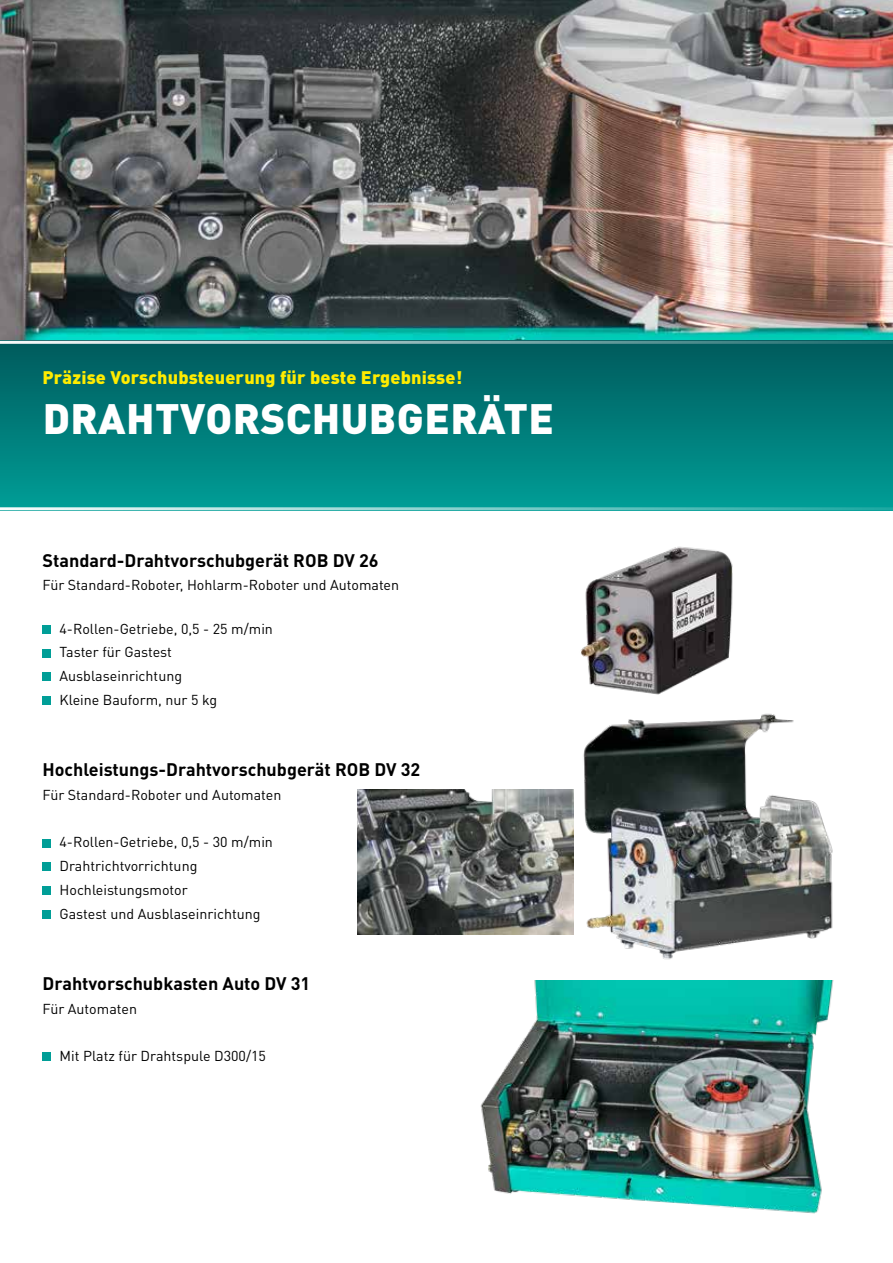
<style>
.page{position:relative;width:893px;height:1263px;background:#fff}
.page>*{position:absolute;margin:0;border:0;box-sizing:border-box;transform-origin:0 0}
.t1{font:900 42px "DIN Pro";letter-spacing:.01em;color:#fff}
.t2{font:700 18px "DIN Pro";color:#000}
.t3{font:900 18px "DIN Pro";letter-spacing:.01em;color:#ffec00}
.t4{font:14.25px/23.7px "DIN Pro";color:#000}
</style>
<div class="page">
<img style="left:581px;top:546px;width:152px;height:149px">
<img style="left:1px;top:0;width:892px;height:341px">
<div style="left:0;top:341px;width:893px;height:169px;background:linear-gradient(to bottom,#005a5c,#009d96)"></div>
<hr style="left:0;top:341px;width:893px;height:3px;background:#fff">
<hr style="left:0;top:507px;width:893px;height:3px;background:#fff">
<img style="left:0;top:0;width:1px;height:409px">
<img style="left:480px;top:981px;width:354px;height:233px">
<img style="left:570px;top:713px;width:263px;height:247px">
<img style="left:358px;top:790px;width:215px;height:144px">
<div style="left:43px;top:625px;width:8px;height:9px;background:#009e97"></div>
<div style="left:43px;top:649px;width:8px;height:8px;background:#009e97"></div>
<div style="left:43px;top:673px;width:8px;height:8px;background:#009e97"></div>
<div style="left:43px;top:696px;width:8px;height:9px;background:#009e97"></div>
<div style="left:43px;top:839px;width:8px;height:8px;background:#009e97"></div>
<div style="left:43px;top:863px;width:8px;height:8px;background:#009e97"></div>
<div style="left:43px;top:886px;width:8px;height:9px;background:#009e97"></div>
<div style="left:43px;top:910px;width:8px;height:9px;background:#009e97"></div>
<div style="left:43px;top:1053px;width:8px;height:8px;background:#009e97"></div>
<p class="t3" style="left:43px;top:365px;width:421px">Präzise Vorschubsteuerung für beste Ergebnisse!</p>
<h1 class="t1" style="left:43px;top:390px;width:513px">DRAHTVORSCHUBGERÄTE</h1>
<p class="t2" style="left:43px;top:548px;width:338px">Standard-Drahtvorschubgerät ROB DV 26</p>
<p class="t4" style="left:43px;top:573px;width:358px">Für Standard-Roboter, Hohlarm-Roboter und Automaten</p>
<p class="t4" style="left:60px;top:616px;width:215px">4-Rollen-Getriebe, 0,5 - 25 m/min<br>Taster für Gastest<br>Ausblaseinrichtung<br>Kleine Bauform, nur 5 kg</p>
<p class="t2" style="left:43px;top:757px;width:379px">Hochleistungs-Drahtvorschubgerät ROB DV 32</p>
<p class="t4" style="left:43px;top:782px;width:240px">Für Standard-Roboter und Automaten</p>
<p class="t4" style="left:60px;top:830px;width:215px">4-Rollen-Getriebe, 0,5 - 30 m/min<br>Drahtrichtvorrichtung<br>Hochleistungsmotor<br>Gastest und Ausblaseinrichtung</p>
<p class="t2" style="left:43px;top:971px;width:269px">Drahtvorschubkasten Auto DV 31</p>
<p class="t4" style="left:43px;top:996px;width:96px">Für Automaten</p>
<p class="t4" style="left:60px;top:1043px;width:208px">Mit Platz für Drahtspule D300/15</p>
</div>
